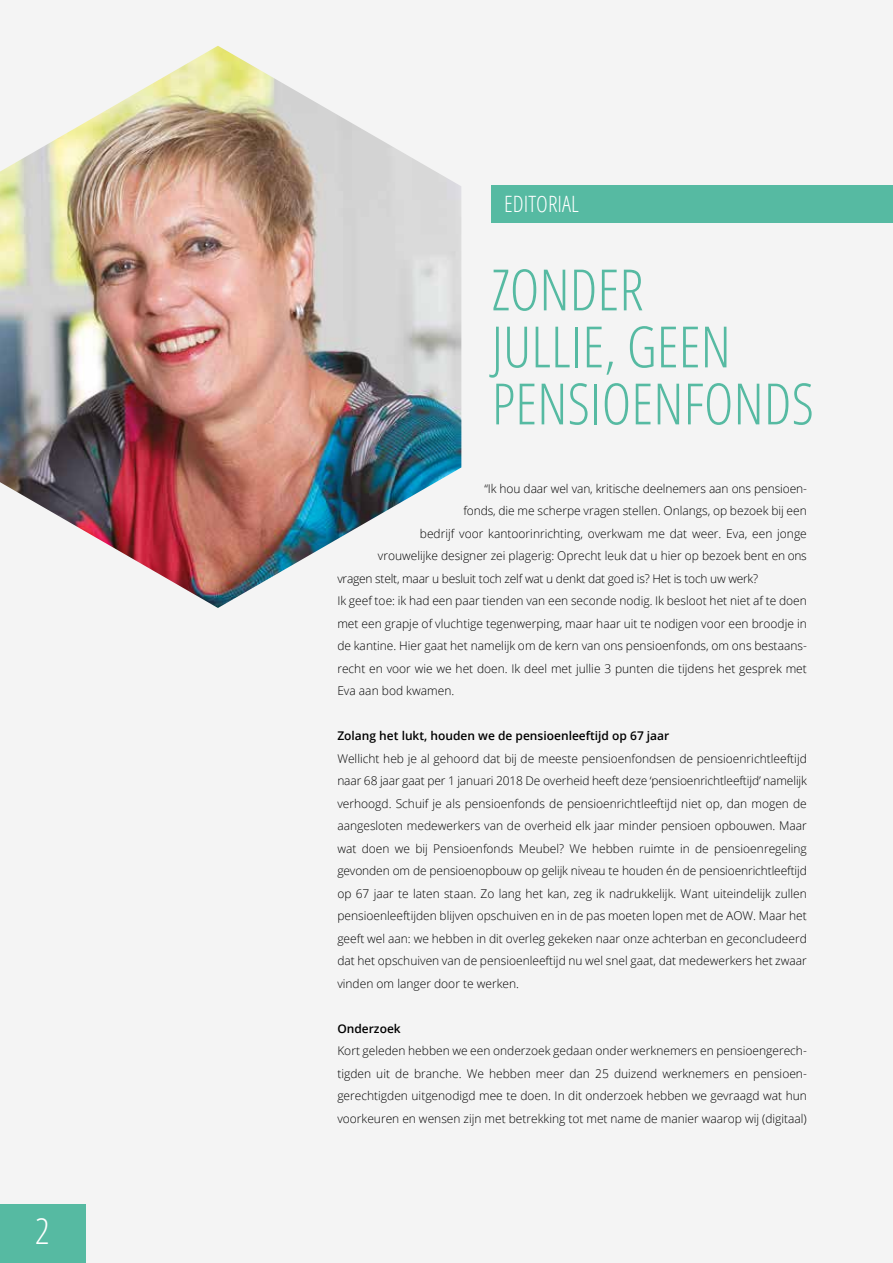
<style>
.page{position:relative;width:893px;height:1263px;background:#f4f4f4}
.page>*{position:absolute;margin:0;border:0;box-sizing:border-box;transform-origin:0 0}
.t1{font:300 condensed 57px/57px "Open Sans";color:#56baa2}
.t2{font:300 condensed 36px "Open Sans";color:#fff}
.t3{font:300 condensed 22.5px "Open Sans";color:#fff}
.t4{font:300 12px/22.5px "Open Sans";color:#000;text-align:justify}
.t5{font:300 12px "Open Sans";letter-spacing:-.02em;color:#000}
.t6{font:600 12px "Open Sans";color:#000}
</style>
<div class="page">
<div style="left:0;top:1204px;width:85px;height:59px;background:#56baa2"></div>
<div style="left:492px;top:185px;width:401px;height:38px;background:#56baa2"></div>
<img style="left:0;top:46px;width:461px;height:562px">
<h2 class="t2" style="left:35px;top:1207px;width:16px">2</h2>
<h3 class="t3" style="left:504px;top:189px;width:76px">EDITORIAL</h3>
<h1 class="t1" style="left:492px;top:259px;width:324px">ZONDER<br>JULLIE, GEEN<br>PENSIOENFONDS</h1>
<p class="t4" style="left:484px;top:477px;width:324px">“Ik hou daar wel van, kritische deelnemers aan ons pensioen-</p>
<p class="t4" style="left:463px;top:499px;width:345px">fonds, die me scherpe vragen stellen. Onlangs, op bezoek bij een</p>
<p class="t4" style="left:420px;top:522px;width:389px">bedrijf voor kantoorinrichting, overkwam me dat weer. Eva, een jonge</p>
<p class="t4" style="left:378px;top:544px;width:431px">vrouwelijke designer zei plagerig: Oprecht leuk dat u hier op bezoek bent en ons</p>
<p class="t5" style="left:337px;top:570px;width:422px">vragen stelt, maar u besluit toch zelf wat u denkt dat goed is? Het is toch uw werk?</p>
<p class="t4" style="left:337px;top:589px;width:471px">Ik geef toe: ik had een paar tienden van een seconde nodig. Ik besloot het niet af te doen</p>
<p class="t4" style="left:337px;top:612px;width:471px">met een grapje of vluchtige tegenwerping, maar haar uit te nodigen voor een broodje in</p>
<p class="t4" style="left:337px;top:634px;width:471px">de kantine. Hier gaat het namelijk om de kern van ons pensioenfonds, om ons bestaans-</p>
<p class="t4" style="left:337px;top:657px;width:471px">recht en voor wie we het doen. Ik deel met jullie 3 punten die tijdens het gesprek met</p>
<p class="t4" style="left:337px;top:679px;width:118px">Eva aan bod kwamen.</p>
<p class="t6" style="left:337px;top:727px;width:334px">Zolang het lukt, houden we de pensioenleeftijd op 67 jaar</p>
<p class="t4" style="left:337px;top:747px;width:471px">Wellicht heb je al gehoord dat bij de meeste pensioenfondsen de pensioenrichtleeftijd naar 68 jaar gaat per 1 januari 2018 De overheid heeft deze ‘pensioenrichtleeftijd’ namelijk verhoogd. Schuif je als pensioenfonds de pensioenrichtleeftijd niet op, dan mogen de aangesloten medewerkers van de overheid elk jaar minder pensioen opbouwen. Maar wat doen we bij Pensioenfonds Meubel? We hebben ruimte in de pensioenregeling gevonden om de pensioenopbouw op gelijk niveau te houden én de pensioenrichtleeftijd op 67 jaar te laten staan. Zo lang het kan, zeg ik nadrukkelijk. Want uiteindelijk zullen pensioenleeftijden blijven opschuiven en in de pas moeten lopen met de AOW. Maar het geeft wel aan: we hebben in dit overleg gekeken naar onze achterban en geconcludeerd dat het opschuiven van de pensioenleeftijd nu wel snel gaat, dat medewerkers het zwaar vinden om langer door te werken.</p>
<p class="t6" style="left:337px;top:1020px;width:65px">Onderzoek</p>
<p class="t4" style="left:337px;top:1039px;width:471px">Kort geleden hebben we een onderzoek gedaan onder werknemers en pensioengerech&shy;tigden uit de branche. We hebben meer dan 25 duizend werknemers en pensioen&shy;gerechtigden uitgenodigd mee te doen. In dit onderzoek hebben we gevraagd wat hun voorkeuren en wensen zijn met betrekking tot met name de manier waarop wij (digitaal)</p>
</div>
